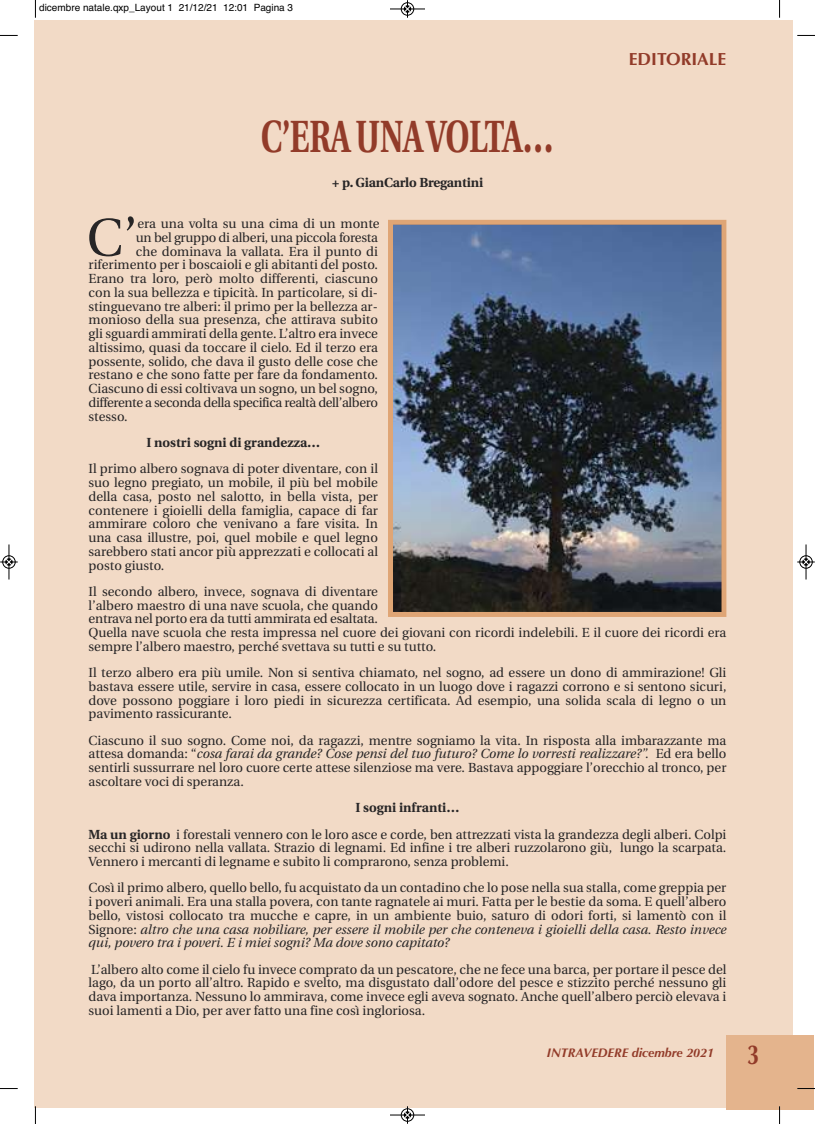
<style>
.page{position:relative;width:815px;height:1124px;background:#fff}
.page>*{position:absolute;margin:0;border:0;box-sizing:border-box;transform-origin:0 0}
.t1{font:52.88px "Utopia";color:#272526}
.t2{font:700 45px "Utopia";letter-spacing:-.01em;color:#923b29;scale:.7 1}
.t3{font:700 27.5px "Optima";color:#923b29;scale:.8 1}
.t4{font:700 17.5px "Optima";color:#923b29}
.t5{font:13.12px/13.8px "Utopia";color:#272526;text-align:justify}
.t6{font:13.12px "Utopia";letter-spacing:-.025em;color:#272526}
.t7{font:700 13.12px "Utopia";color:#272526}
.t8{font:13.12px "Utopia";letter-spacing:-.02em;color:#272526}
.t9{font:italic 700 12.5px "Optima";color:#923b29}
.t10{font:10px "Helvetica";color:#000}
.s1{font-style:italic}
.s2{font-weight:700}
</style>
<div class="page">
<div style="left:35px;top:20px;width:758px;height:1087px;background:#f2dac6"></div>
<div style="left:726px;top:1035px;width:88px;height:74px;background:#e4b48d"></div>
<img style="left:394px;top:226px;width:326px;height:385px">
<div style="left:388px;top:220px;width:338px;height:397px;border:5px solid #dc9b66"></div>
<svg style="left:35px;top:0;width:1px;height:18px"></svg>
<svg style="left:0;top:35px;width:18px;height:1px"></svg>
<svg style="left:779px;top:0;width:1px;height:18px"></svg>
<svg style="left:797px;top:35px;width:18px;height:1px"></svg>
<svg style="left:35px;top:1106px;width:1px;height:17px"></svg>
<svg style="left:0;top:1088px;width:18px;height:1px"></svg>
<svg style="left:779px;top:1106px;width:1px;height:17px"></svg>
<svg style="left:797px;top:1088px;width:18px;height:1px"></svg>
<div style="left:401px;top:2px;width:13px;height:14px;border:1px solid #fff;border-radius:50%"></div>
<hr style="left:390px;top:9px;width:35px;height:1px;background:#000">
<div style="left:401px;top:3px;width:13px;height:12px;border:1px solid #000;border-radius:50%"></div>
<svg style="left:404px;top:0;width:7px;height:18px"></svg>
<hr style="left:390px;top:1114px;width:35px;height:1px;background:#000">
<div style="left:401px;top:1108px;width:13px;height:13px;border:1px solid #000;border-radius:50%"></div>
<svg style="left:404px;top:1106px;width:7px;height:17px"></svg>
<div style="left:2px;top:555px;width:14px;height:13px;border:1px solid #fff;border-radius:50%"></div>
<hr style="left:9px;top:544px;width:1px;height:35px;background:#000">
<div style="left:3px;top:555px;width:12px;height:13px;border:1px solid #000;border-radius:50%"></div>
<svg style="left:0;top:558px;width:18px;height:7px"></svg>
<div style="left:799px;top:555px;width:14px;height:13px;border:1px solid #fff;border-radius:50%"></div>
<hr style="left:806px;top:544px;width:1px;height:35px;background:#000">
<div style="left:800px;top:555px;width:12px;height:13px;border:1px solid #000;border-radius:50%"></div>
<svg style="left:797px;top:558px;width:18px;height:7px"></svg>
<p class="t10" style="left:39px;top:4px;width:255px">dicembre natale.qxp_Layout 1 21/12/21 12:01 Pagina 3</p>
<h3 class="t4" style="left:629px;top:52px;width:99px">EDITORIALE</h3>
<h2 class="t2" style="left:261px;top:118px;width:420px">C’ERA UNA VOLTA…</h2>
<p class="t7" style="left:332px;top:177px;width:153px">+ p. GianCarlo Bregantini</p>
<h1 class="t1" style="left:87px;top:216px;width:52px">C’</h1>
<p class="t5" style="left:138px;top:218px;width:244px">era una volta su una cima di un monte</p>
<p class="t8" style="left:136px;top:232px;width:244px">un bel gruppo di alberi, una piccola foresta</p>
<p class="t5" style="left:136px;top:245px;width:244px">che dominava la vallata. Era il punto di</p>
<p class="t5" style="left:89px;top:259px;width:291px">riferimento per i boscaioli e gli abitanti del posto.</p>
<p class="t5" style="left:89px;top:273px;width:291px">Erano tra loro, però molto differenti, ciascuno</p>
<p class="t5" style="left:89px;top:287px;width:291px">con la sua bellezza e tipicità. In particolare, si di-</p>
<p class="t5" style="left:89px;top:300px;width:291px">stinguevano tre alberi: il primo per la bellezza ar-</p>
<p class="t5" style="left:89px;top:314px;width:291px">monioso della sua presenza, che attirava subito</p>
<p class="t5" style="left:89px;top:328px;width:291px">gli sguardi ammirati della gente. L’altro era invece</p>
<p class="t5" style="left:89px;top:342px;width:291px">altissimo, quasi da toccare il cielo. Ed il terzo era</p>
<p class="t5" style="left:89px;top:355px;width:291px">possente, solido, che dava il gusto delle cose che</p>
<p class="t5" style="left:89px;top:369px;width:291px">restano e che sono fatte per fare da fondamento.</p>
<p class="t5" style="left:89px;top:383px;width:291px">Ciascuno di essi coltivava un sogno, un bel sogno,</p>
<p class="t6" style="left:89px;top:397px;width:291px">differente a seconda della specifica realtà dell’albero</p>
<p class="t5" style="left:89px;top:410px;width:40px">stesso.</p>
<p class="t7" style="left:146px;top:437px;width:175px">I nostri sogni di grandezza…</p>
<p class="t5" style="left:89px;top:463px;width:291px">Il primo albero sognava di poter diventare, con il suo legno pregiato, un mobile, il più bel mobile della casa, posto nel salotto, in bella vista, per contenere i gioielli della famiglia, capace di far ammirare coloro che venivano a fare visita. In una casa illustre, poi, quel mobile e quel legno sarebbero stati ancor più apprezzati e collocati al posto giusto.</p>
<p class="t5" style="left:89px;top:585px;width:639px;text-align:left">Il secondo albero, invece, sognava di diventare<br>l’albero maestro di una nave scuola, che quando<br>entrava nel porto era da tutti ammirata ed esaltata.<br>Quella nave scuola che resta impressa nel cuore dei giovani con ricordi indelebili. E il cuore dei ricordi era sempre l’albero maestro, perché svettava su tutti e su tutto.</p>
<p class="t5" style="left:89px;top:667px;width:639px">Il terzo albero era più umile. Non si sentiva chiamato, nel sogno, ad essere un dono di ammirazione! Gli bastava essere utile, servire in casa, essere collocato in un luogo dove i ragazzi corrono e si sentono sicuri, dove possono poggiare i loro piedi in sicurezza certificata. Ad esempio, una solida scala di legno o un pavimento rassicurante.</p>
<p class="t5" style="left:89px;top:734px;width:639px">Ciascuno il suo sogno. Come noi, da ragazzi, mentre sogniamo la vita. In risposta alla imbarazzante ma attesa domanda: “<span class="s1">cosa farai da grande? Cose pensi del tuo futuro? Come lo vorresti realizzare?”.</span> Ed era bello sentirli sussurrare nel loro cuore certe attese silenziose ma vere. Bastava appoggiare l’orecchio al tronco, per ascoltare voci di speranza.</p>
<p class="t5" style="left:89px;top:795px;width:639px;line-height:26.2px;text-align:center"><span class="s2">I sogni infranti…<br>Ma un giorno</span> i forestali vennero con le loro asce e corde, ben attrezzati vista la grandezza degli alberi. Colpi</p>
<p class="t5" style="left:89px;top:842px;width:639px">secchi si udirono nella vallata. Strazio di legnami. Ed infine i tre alberi ruzzolarono giù, lungo la scarpata.<br>Vennero i mercanti di legname e subito li comprarono, senza problemi.</p>
<p class="t5" style="left:89px;top:882px;width:639px">Così il primo albero, quello bello, fu acquistato da un contadino che lo pose nella sua stalla, come greppia per i poveri animali. Era una stalla povera, con tante ragnatele ai muri. Fatta per le bestie da soma. E quell’albero bello, vistosi collocato tra mucche e capre, in un ambiente buio, saturo di odori forti, si lamentò con il Signore: <span class="s1">altro che una casa nobiliare, per essere il mobile per che conteneva i gioielli della casa. Resto invece qui, povero tra i poveri. E i miei sogni? Ma dove sono capitato?</span></p>
<p class="t5" style="left:89px;top:963px;width:639px">L’albero alto come il cielo fu invece comprato da un pescatore, che ne fece una barca, per portare il pesce del lago, da un porto all’altro. Rapido e svelto, ma disgustato dall’odore del pesce e stizzito perché nessuno gli dava importanza. Nessuno lo ammirava, come invece egli aveva sognato. Anche quell’albero perciò elevava i suoi lamenti a Dio, per aver fatto una fine così ingloriosa.</p>
<p class="t9" style="left:547px;top:1047px;width:169px">INTRAVEDERE dicembre 2021</p>
<h3 class="t3" style="left:747px;top:1042px;width:17px">3</h3>
</div>
